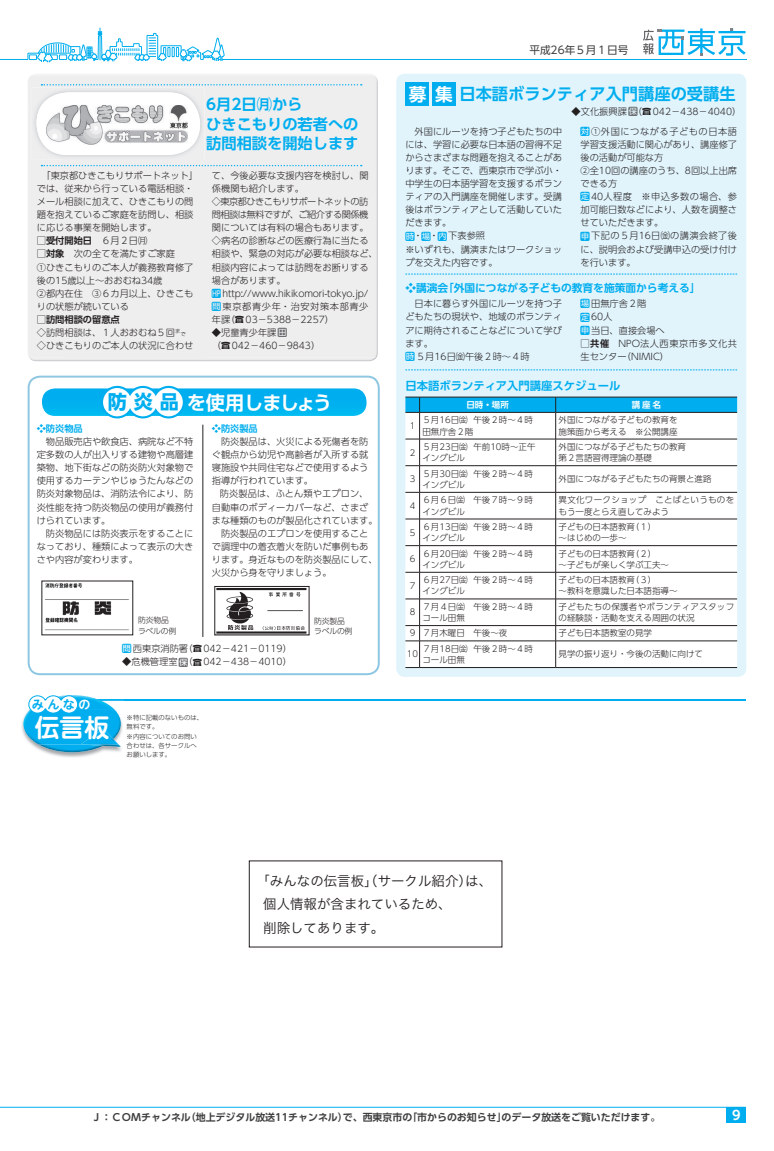
<style>
.page{position:relative;width:774px;height:1151px;background:#fff}
.page>*{position:absolute;margin:0;border:0;box-sizing:border-box;transform-origin:0 0}
.t1{font:700 24.9px "UD Shin M Go Pro De";color:#fff}
.t2{font:700 19.1px "UD Shin Go Pro De";letter-spacing:-.04em;color:#fff}
.t3{font:700 16.2px "UD Shin Go Pro De";color:#00aeef}
.t4{font:700 15.2px/19.4px "UD Shin Go Pro De";color:#00aeef}
.t5{font:13.5px/23.6px "Hira Kaku Pro W3";color:#231f20}
.t6{font:700 12.8px "UD Shin Go Pro De";color:#fff}
.t7{font:700 12px "UD Shin M Go Pro De";color:#00aeef}
.t8{font:700 11.3px "UD Shin Go Pro De";color:#00aeef}
.t9{font:700 10.7px "UD Shin Go Pro De";color:#00aeef}
.t10{font:10.6px "UD Shin Go Pro";color:#3e3e3f}
.t11{font:700 9.9px "UD Shin Go Pro De";color:#3e3e3f}
.t12{font:300 9.2px/13.1px "UD Shin Go Pro";color:#231f20}
.t13{font:700 9.2px "UD Shin Go Pro De";color:#231f20}
.t14{font:700 9.2px "UD Shin Go Pro De";color:#00aeef}
.t15{font:300 8.5px/11.3px "UD Shin Go Pro";color:#231f20}
.t16{font:300 8.5px/11.3px "UD Shin Go Pro";letter-spacing:.035em;color:#231f20}
.t17{font:700 8.5px "UD Shin Go Pro De";letter-spacing:.1em;color:#fff}
.t18{font:300 7.8px/10.6px "UD Shin Go Pro";letter-spacing:-.02em;color:#231f20}
.t19{font:300 6.4px/9.2px "UD Shin Go Pro";color:#231f20}
.t20{font:300 5.4px "UD Shin Go Pro";color:#231f20}
.s1{font-family:"UD Shin Go Pro";font-weight:300}
.s2{font-family:"UD Shin Go Pro De";font-weight:700}
.s3{font-size:17.6px;color:#fff}
.s4{font-family:"Koho Nishi Tokyo 2";font-weight:400;font-size:11.5px;color:#00aeef}
.s5{font-family:"Koho Nishi Tokyo 2";font-weight:400;font-size:11.5px;color:#6c6d70}
.s6{font-family:"Koho Nishi Tokyo 2";font-weight:400;font-size:11.5px}
.s7{font-family:"UD Shin Go Pro";color:#00aeef}
.s8{color:#fff}
</style>
<div class="page">
<div style="left:28px;top:376px;width:352px;height:299px;border:2px solid #8ec7e2;border-radius:11px"></div>
<div style="left:396px;top:74px;width:350px;height:603px;background:#e1f4fc;border-radius:9px"></div>
<svg style="left:0;top:27px;width:746px;height:36px"></svg>
<hr style="left:0;top:1107px;width:746px;height:1px;background:#00aeef">
<div style="left:726px;top:1107px;width:20px;height:16px;background:#00aeef"></div>
<img style="left:29px;top:358px;width:347px;height:3px">
<div style="left:28px;top:76px;width:350px;height:35px;background:#eeeeef"></div>
<div style="left:203px;top:111px;width:175px;height:247px;background:#eeeeef"></div>
<svg style="left:42px;top:388px;width:324px;height:28px;background:#0ab4ef"></svg>
<hr style="left:41px;top:699px;width:705px;height:2px;background:#00aeef">
<img style="left:21px;top:720px;width:102px;height:38px">
<img style="left:79px;top:695px;width:36px;height:15px">
<img style="left:79px;top:699px;width:22px;height:2px">
<img style="left:38px;top:744px;width:65px;height:8px">
<img style="left:23px;top:710px;width:98px;height:34px">
<img style="left:80px;top:744px;width:41px;height:3px">
<img style="left:81px;top:729px;width:37px;height:15px">
<svg style="left:28px;top:695px;width:51px;height:19px"></svg>
<img style="left:45px;top:583px;width:84px;height:48px">
<img style="left:217px;top:588px;width:90px;height:45px">
<div style="left:215px;top:586px;width:94px;height:49px;border:1px solid #231f20"></div>
<div style="left:101px;top:386px;width:33px;height:32px;border:4px solid #00aeef;border-radius:50%"></div>
<div style="left:127px;top:386px;width:32px;height:32px;border:4px solid #00aeef;border-radius:50%"></div>
<div style="left:152px;top:386px;width:33px;height:32px;border:4px solid #00aeef;border-radius:50%"></div>
<div style="left:103px;top:388px;width:28px;height:28px;background:#fff;border-radius:50%"></div>
<div style="left:129px;top:388px;width:28px;height:28px;background:#fff;border-radius:50%"></div>
<div style="left:154px;top:388px;width:29px;height:28px;background:#fff;border-radius:50%"></div>
<svg style="left:405px;top:397px;width:332px;height:271px;background:#e7f0f4"></svg>
<hr style="left:420px;top:439px;width:136px;height:1px;background:#231f20">
<hr style="left:556px;top:439px;width:181px;height:1px;background:#231f20">
<svg style="left:405px;top:274px;width:332px;height:1px"></svg>
<svg style="left:405px;top:370px;width:332px;height:1px"></svg>
<svg style="left:405px;top:82px;width:51px;height:24px"></svg>
<img style="left:32px;top:87px;width:173px;height:73px">
<div style="left:36px;top:92px;width:164px;height:63px;background:#fff;border-radius:31px"></div>
<img style="left:46px;top:105px;width:142px;height:45px">
<svg style="left:41px;top:165px;width:321px;height:1px"></svg>
<svg style="left:41px;top:84px;width:321px;height:2px"></svg>
<hr style="left:203px;top:425px;width:1px;height:212px;background:#231f20">
<p class="t12" style="left:37px;top:168px;width:163px">　「東京都ひきこもりサポートネット」では、従来から行っている電話相談・メール相談に加えて、ひきこもりの問題を抱えているご家庭を訪問し、相談に応じる事業を開始します。</p>
<p class="t13" style="left:37px;top:233px;width:112px">□受付開始日<span class="s1">　６月２日㈪</span></p>
<p class="t12" style="left:37px;top:247px;width:158px"><span class="s2">□対象</span>　次の全てを満たすご家庭<br>①ひきこもりのご本人が義務教育修了後の15歳以上～おおむね34歳<br>②都内在住　③６カ月以上、ひきこもりの状態が続いている</p>
<p class="t13" style="left:37px;top:312px;width:84px">□訪問相談の留意点</p>
<p class="t12" style="left:37px;top:326px;width:145px">◇訪問相談は、１人おおむね５回<sup>ま</sup></p>
<p class="t20" style="left:180px;top:330px;width:7px">で</p>
<p class="t12" style="left:37px;top:339px;width:158px">◇ひきこもりのご本人の状況に合わせ</p>
<p class="t10" style="left:529px;top:41px;width:101px">平成26年５月１日号</p>
<h3 class="t3" style="left:409px;top:80px;width:328px"><span class="s3">募集</span>日本語ボランティア入門講座の受講生</h3>
<p class="t12" style="left:405px;top:124px;width:158px">　外国にルーツを持つ子どもたちの中には、学習に必要な日本語の習得不足からさまざまな問題を抱えることがあります。そこで、西東京市で学ぶ小・中学生の日本語学習を支援するボランティアの入門講座を開催します。受講後はボランティアとして活動していただきます。<br><span class="s4">A</span>・<span class="s4">B</span>・<span class="s4">C</span>下表参照<br>※いずれも、講演またはワークショップを交えた内容です。</p>
<p class="t12" style="left:580px;top:124px;width:158px"><span class="s4">D</span>①外国につながる子どもの日本語学習支援活動に関心があり、講座修了後の活動が可能な方<br>②全10回の講座のうち、8回以上出席できる方<br><span class="s4">E</span>40人程度　※申込多数の場合、参加可能日数などにより、人数を調整させていただきます。<br><span class="s4">I</span>下記の５月16日㈮の講演会終了後に、説明会および受講申込の受け付けを行います。</p>
<h3 class="t4" style="left:206px;top:94px;width:154px">6月2日㈪から<br>ひきこもりの若者への訪問相談を開始します</h3>
<p class="t12" style="left:572px;top:105px;width:171px">◆文化振興課 <span class="s5">O</span>（<span class="s6">P</span> 042－438－4040）</p>
<p class="t12" style="left:212px;top:168px;width:167px">て、今後必要な支援内容を検討し、関係機関も紹介します。<br>◇東京都ひきこもりサポートネットの訪問相談は無料ですが、ご紹介する関係機関については有料の場合もあります。◇病名の診断などの医療行為に当たる相談や、緊急の対応が必要な相談など、相談内容によっては訪問をお断りする場合があります。<br><span class="s4">K</span> http://www.hikikomori-tokyo.jp/<br><span class="s4">J</span>東京都青少年・治安対策本部青少年課（<span class="s6">P</span> 03－5388－2257）</p>
<p class="t12" style="left:212px;top:326px;width:110px">◆児童青少年課 <span class="s5">N<br></span>（<span class="s6">P</span> 042－460－9843）</p>
<p class="t9" style="left:405px;top:279px;width:297px">❖講演会「外国につながる子どもの教育を施策面から考える」</p>
<p class="t12" style="left:405px;top:297px;width:158px">　日本に暮らす外国にルーツを持つ子どもたちの現状や、地域のボランティアに期待されることなどについて学びます。<br><span class="s4">A</span> ５月16日㈮午後２時～４時</p>
<p class="t12" style="left:580px;top:297px;width:86px"><span class="s4">B</span> 田無庁舎２階<br><span class="s4">E</span> 60人<br><span class="s4">I</span> 当日、直接会場へ</p>
<p class="t12" style="left:580px;top:336px;width:158px"><span class="s2">□共催</span>　NPO法人西東京市多文化共生センター（NIMIC）</p>
<h2 class="t2" style="left:108px;top:387px;width:226px"><span class="s7">防炎品</span>を使用しましょう</h2>
<p class="t14" style="left:37px;top:421px;width:48px">❖防炎物品</p>
<p class="t12" style="left:37px;top:435px;width:158px">　物品販売店や飲食店、病院など不特定多数の人が出入りする建物や高層建築物、地下街などの防炎防火対象物で使用するカーテンやじゅうたんなどの防炎対象物品は、消防法令により、防炎性能を持つ防炎物品の使用が義務付けられています。<br>　防炎物品には防炎表示をすることになっており、種類によって表示の大きさや内容が変わります。</p>
<p class="t14" style="left:212px;top:421px;width:48px"><span class="s1">❖</span>防炎製品</p>
<p class="t12" style="left:212px;top:435px;width:167px">　防炎製品は、火災による死傷者を防ぐ観点から幼児や高齢者が入所する就寝施設や共同住宅などで使用するよう指導が行われています。<br>　防炎製品は、ふとん類やエプロン、自動車のボディーカバーなど、さまざまな種類のものが製品化されています。　防炎製品のエプロンを使用することで調理中の着衣着火を防いだ事例もあります。身近なものを防炎製品にして、火災から身を守りましょう。</p>
<p class="t18" style="left:138px;top:614px;width:40px">防炎物品ラベルの例</p>
<p class="t18" style="left:314px;top:615px;width:40px">防炎製品ラベルの例</p>
<h3 class="t7" style="left:32px;top:694px;width:60px">みんな<span class="s8">の</span></h3>
<h1 class="t1" style="left:35px;top:707px;width:76px">伝言板</h1>
<p class="t12" style="left:122px;top:642px;width:171px"><span class="s4">J</span>西東京消防署（<span class="s6">P</span>042－421－0119）</p>
<p class="t12" style="left:122px;top:655px;width:171px">◆危機管理室 <span class="s5">O</span>（<span class="s6">P</span> 042－438－4010）</p>
<p class="t19" style="left:127px;top:713px;width:78px">※特に記載のないものは、無料です。<br>※内容についてのお問い合わせは、各サークルへお願いします。</p>
<p class="t8" style="left:405px;top:377px;width:217px">日本語ボランティア入門講座スケジュール</p>
<p class="t17" style="left:466px;top:398px;width:44px">日時・場所</p>
<p class="t17" style="left:632px;top:398px;width:30px">講座名</p>
<p class="t15" style="left:410px;top:420px;width:7px">1</p>
<p class="t15" style="left:422px;top:414px;width:112px">５月16日㈮ 午後２時～４時田無庁舎２階</p>
<p class="t15" style="left:558px;top:414px;width:121px">外国につながる子どもの教育を施策面から考える　※公開講座</p>
<p class="t15" style="left:410px;top:446px;width:7px">2</p>
<p class="t15" style="left:422px;top:441px;width:115px">５月23日㈮ 午前10時～正午イングビル</p>
<p class="t15" style="left:558px;top:441px;width:129px">外国につながる子どもたちの教育第２言語習得理論の基礎</p>
<p class="t15" style="left:410px;top:473px;width:7px">3</p>
<p class="t15" style="left:422px;top:467px;width:112px">５月30日㈮ 午後２時～４時イングビル</p>
<p class="t15" style="left:558px;top:473px;width:155px">外国につながる子どもたちの背景と進路</p>
<p class="t15" style="left:410px;top:500px;width:7px">4</p>
<p class="t15" style="left:422px;top:494px;width:112px">６月６日㈮ 午後７時～９時イングビル</p>
<p class="t16" style="left:558px;top:494px;width:177px">異文化ワークショップ　ことばというものをもう一度とらえ直してみよう</p>
<p class="t15" style="left:410px;top:526px;width:7px">5</p>
<p class="t15" style="left:422px;top:521px;width:112px">６月13日㈮ 午後２時～４時イングビル</p>
<p class="t15" style="left:558px;top:521px;width:99px">子どもの日本語教育（１）～はじめの一歩～</p>
<p class="t15" style="left:410px;top:553px;width:7px">6</p>
<p class="t15" style="left:422px;top:547px;width:112px">６月20日㈮ 午後２時～４時イングビル</p>
<p class="t15" style="left:558px;top:547px;width:112px">子どもの日本語教育（２）<br>～子どもが楽しく学ぶ工夫～</p>
<p class="t15" style="left:410px;top:580px;width:7px">7</p>
<p class="t15" style="left:422px;top:574px;width:112px">６月27日㈮ 午後２時～４時イングビル</p>
<p class="t15" style="left:558px;top:574px;width:121px">子どもの日本語教育（３）<br>～教科を意識した日本語指導～</p>
<p class="t15" style="left:410px;top:606px;width:7px">8</p>
<p class="t15" style="left:422px;top:601px;width:112px">７月４日㈮ 午後２時～４時コール田無</p>
<p class="t16" style="left:558px;top:601px;width:177px">子どもたちの保護者やボランティアスタッフの経験談・活動を支える周囲の状況</p>
<p class="t15" style="left:410px;top:627px;width:99px">9 ７月木曜日 午後～夜</p>
<p class="t15" style="left:558px;top:627px;width:95px">子ども日本語教室の見学</p>
<p class="t15" style="left:407px;top:648px;width:13px">10</p>
<p class="t15" style="left:422px;top:642px;width:112px">７月18日㈮ 午後２時～４時コール田無</p>
<p class="t15" style="left:558px;top:648px;width:146px">見学の振り返り・今後の活動に向けて</p>
<h3 class="t5" style="left:250px;top:868px;width:244px">　「みんなの伝言板」（サークル紹介）は、　個人情報が含まれているため、<br>　削除してあります。</h3>
<p class="t11" style="left:92px;top:1110px;width:570px">Ｊ：ＣＯＭチャンネル（地上デジタル放送11チャンネル）で、西東京市の「市からのお知らせ」のデータ放送をご覧いただけます。</p>
<h3 class="t6" style="left:732px;top:1104px;width:10px">9</h3>
</div>
